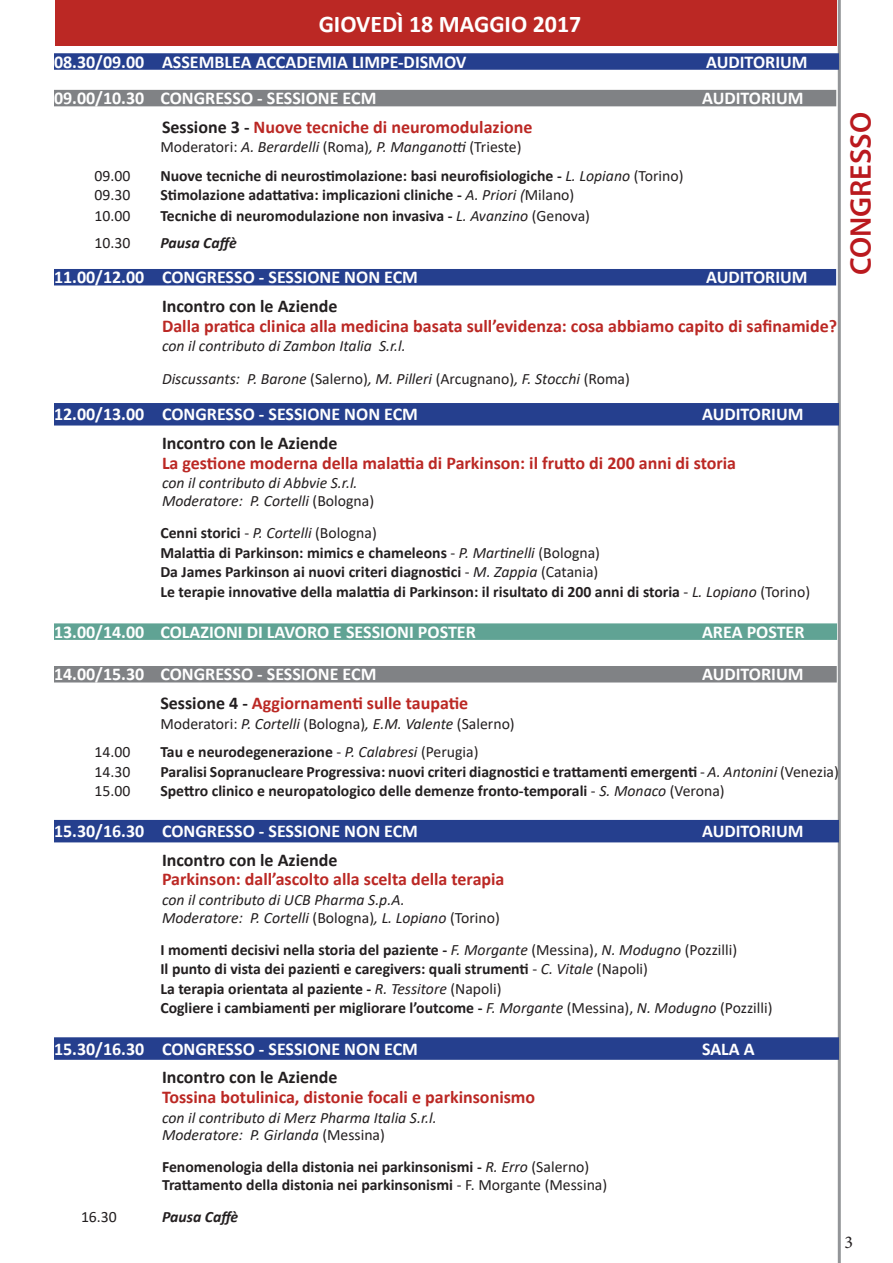
<style>
.page{position:relative;width:893px;height:1263px;background:#fff}
.page>*{position:absolute;margin:0;border:0;box-sizing:border-box;transform-origin:0 0}
.t1{font:600 30px "Myriad Pro";color:#ba191e}
.Normale{font:700 24px "Calibri";color:#fff}
.Punto_elenco{font:700 18px/19.8px "Calibri";color:#bb2824}
.Normale-2{font:700 18px "Calibri";color:#fff}
.Punto_elenco-2{font:700 18px "Calibri";color:#fff}
.Normale-3{font:700 18px "Calibri";color:#bb2824}
.t2{font:18px "Minion Pro";color:#231f20}
.Normale-4{font:700 15.75px "Calibri";color:#231f20}
.Punto_elenco-3{font:italic 15.75px/17.4px "Calibri";color:#231f20}
.Normale-5{font:15.75px "Calibri";color:#231f20}
.Punto_elenco-4{font:700 15.75px/17.2px "Calibri";color:#231f20}
.Normale-6{font:italic 700 15.75px "Calibri";color:#231f20}
.Punto_elenco-5{font:italic 700 15.75px "Calibri";color:#231f20}
.Punto_elenco-6{font:15.75px "Calibri";color:#231f20}
.s1{color:#231f20}
.s2{font-style:italic}
.s3{font-weight:400;font-style:italic}
.s4{font-weight:400}
.s5{font-style:normal}
</style>
<div class="page">
<hr style="left:838px;top:0;width:3px;height:1263px;background:#939598">
<div style="left:55px;top:0;width:781px;height:45px;background:#bb2824"></div>
<div style="left:54px;top:53px;width:785px;height:17px;background:#253f8e"></div>
<div style="left:54px;top:90px;width:782px;height:16px;background:#808285"></div>
<div style="left:54px;top:269px;width:782px;height:16px;background:#253f8e"></div>
<div style="left:54px;top:403px;width:785px;height:22px;background:#253f8e"></div>
<div style="left:54px;top:623px;width:783px;height:17px;background:#60a394"></div>
<div style="left:54px;top:666px;width:783px;height:16px;background:#808285"></div>
<div style="left:54px;top:820px;width:785px;height:22px;background:#253f8e"></div>
<div style="left:54px;top:1037px;width:785px;height:23px;background:#253f8e"></div>
<p class="Normale" style="left:319px;top:7px;width:264px">GIOVEDÌ 18 MAGGIO 2017</p>
<p class="Punto_elenco-2" style="left:54px;top:49px;width:414px">08.30/09.00 ASSEMBLEA ACCADEMIA LIMPE-DISMOV</p>
<p class="Punto_elenco-2" style="left:706px;top:49px;width:103px">AUDITORIUM</p>
<p class="Normale-2" style="left:54px;top:85px;width:324px">09.00/10.30 CONGRESSO - SESSIONE ECM</p>
<p class="Normale-2" style="left:702px;top:85px;width:103px">AUDITORIUM</p>
<p class="Normale-3" style="left:162px;top:114px;width:372px"><span class="s1">Sessione 3 -</span> Nuove tecniche di neuromodulazione</p>
<p class="Normale-5" style="left:160px;top:136px;width:363px">Moderatori: <span class="s2">A. Berardelli</span> (Roma)<span class="s2">, P. Manganotti</span> (Trieste)</p>
<p class="Normale-5" style="left:94px;top:165px;width:37px">09.00</p>
<p class="Normale-4" style="left:160px;top:165px;width:525px">Nuove tecniche di neurostimolazione: basi neurofisiologiche - <span class="s3">L. Lopiano</span> <span class="s4">(Torino)</span></p>
<p class="Normale-5" style="left:94px;top:184px;width:37px">09.30</p>
<p class="Normale-4" style="left:160px;top:184px;width:415px">Stimolazione adattativa: implicazioni cliniche - <span class="s3">A. Priori (</span><span class="s4">Milano)</span></p>
<p class="Normale-5" style="left:94px;top:205px;width:37px">10.00</p>
<p class="Normale-4" style="left:160px;top:205px;width:431px">Tecniche di neuromodulazione non invasiva - <span class="s3">L. Avanzino</span> <span class="s4">(Genova)</span></p>
<p class="Normale-5" style="left:94px;top:232px;width:37px">10.30</p>
<p class="Normale-6" style="left:160px;top:232px;width:78px">Pausa Caffè</p>
<p class="Punto_elenco-2" style="left:54px;top:264px;width:366px">11.00/12.00 CONGRESSO - SESSIONE NON ECM</p>
<p class="Punto_elenco-2" style="left:706px;top:264px;width:103px">AUDITORIUM</p>
<p class="Punto_elenco" style="left:162px;top:296px;width:677px"><span class="s1">Incontro con le Aziende<br></span>Dalla pratica clinica alla medicina basata sull’evidenza: cosa abbiamo capito di safinamide?</p>
<p class="Punto_elenco-3" style="left:162px;top:337px;width:245px">con il contributo di Zambon Italia S.r.l.</p>
<p class="Punto_elenco-3" style="left:162px;top:369px;width:469px">Discussants: P. Barone <span class="s5">(Salerno)</span>, M. Pilleri <span class="s5">(Arcugnano)</span>, F. Stocchi <span class="s5">(Roma)</span></p>
<p class="Normale-2" style="left:54px;top:402px;width:366px">12.00/13.00 CONGRESSO - SESSIONE NON ECM</p>
<p class="Normale-2" style="left:702px;top:402px;width:103px">AUDITORIUM</p>
<p class="Punto_elenco" style="left:162px;top:433px;width:576px"><span class="s1">Incontro con le Aziende<br></span>La gestione moderna della malattia di Parkinson: il frutto di 200 anni di storia</p>
<p class="Punto_elenco-3" style="left:162px;top:474px;width:214px">con il contributo di Abbvie S.r.l.<br>Moderatore: P. Cortelli <span class="s5">(Bologna)</span></p>
<p class="Normale-4" style="left:160px;top:522px;width:218px">Cenni storici <span class="s4">-</span> <span class="s3">P. Cortelli</span> <span class="s4">(Bologna)</span></p>
<p class="Normale-4" style="left:160px;top:541px;width:441px">Malattia di Parkinson: mimics e chameleons <span class="s4">-</span> <span class="s3">P. Martinelli</span> <span class="s4">(Bologna)</span></p>
<p class="Normale-4" style="left:160px;top:561px;width:440px">Da James Parkinson ai nuovi criteri diagnostici <span class="s4">-</span> <span class="s3">M. Zappia</span> <span class="s4">(Catania)</span></p>
<p class="Normale-4" style="left:160px;top:580px;width:651px">Le terapie innovative della malattia di Parkinson: il risultato di 200 anni di storia <span class="s4">-</span> <span class="s3">L. Lopiano</span> <span class="s4">(Torino)</span></p>
<p class="Normale-2" style="left:54px;top:619px;width:423px">13.00/14.00 COLAZIONI DI LAVORO E SESSIONI POSTER</p>
<p class="Normale-2" style="left:702px;top:619px;width:104px">AREA POSTER</p>
<p class="Normale-2" style="left:54px;top:661px;width:324px">14.00/15.30 CONGRESSO - SESSIONE ECM</p>
<p class="Normale-2" style="left:702px;top:661px;width:103px">AUDITORIUM</p>
<p class="Normale-3" style="left:160px;top:690px;width:309px"><span class="s1">Sessione 4 -</span> Aggiornamenti sulle taupatie</p>
<p class="Normale-5" style="left:160px;top:712px;width:356px">Moderatori: <span class="s2">P. Cortelli</span> (Bologna)<span class="s2">, E.M. Valente</span> (Salerno)</p>
<p class="Normale-5" style="left:94px;top:741px;width:37px">14.00</p>
<p class="Normale-4" style="left:160px;top:741px;width:320px">Tau e neurodegenerazione <span class="s4">-</span> <span class="s3">P. Calabresi</span> <span class="s4">(Perugia)</span></p>
<p class="Normale-5" style="left:94px;top:760px;width:37px">14.30</p>
<p class="Normale-4" style="left:160px;top:760px;width:680px">Paralisi Sopranucleare Progressiva: nuovi criteri diagnostici e trattamenti emergenti <span class="s4">-</span> <span class="s3">A. Antonini</span> <span class="s4">(Venezia)</span></p>
<p class="Normale-5" style="left:94px;top:780px;width:37px">15.00</p>
<p class="Normale-4" style="left:160px;top:780px;width:566px">Spettro clinico e neuropatologico delle demenze fronto-temporali <span class="s4">-</span> <span class="s3">S. Monaco</span> <span class="s4">(Verona)</span></p>
<p class="Normale-2" style="left:54px;top:818px;width:366px">15.30/16.30 CONGRESSO - SESSIONE NON ECM</p>
<p class="Normale-2" style="left:702px;top:818px;width:103px">AUDITORIUM</p>
<p class="Punto_elenco" style="left:162px;top:849px;width:344px"><span class="s1">Incontro con le Aziende<br></span>Parkinson: dall’ascolto alla scelta della terapia</p>
<p class="Punto_elenco-3" style="left:162px;top:891px;width:339px">con il contributo di UCB Pharma S.p.A.<br>Moderatore: P. Cortelli <span class="s5">(Bologna)</span>, L. Lopiano <span class="s5">(Torino)</span></p>
<p class="Normale-4" style="left:160px;top:938px;width:578px">I momenti decisivi nella storia del paziente - <span class="s3">F. Morgante</span> <span class="s4">(Messina),</span> <span class="s3">N. Modugno</span> <span class="s4">(Pozzilli)</span></p>
<p class="Normale-4" style="left:160px;top:958px;width:489px">Il punto di vista dei pazienti e caregivers: quali strumenti <span class="s4">-</span> <span class="s3">C. Vitale</span> <span class="s4">(Napoli)</span></p>
<p class="Normale-4" style="left:160px;top:977px;width:343px">La terapia orientata al paziente - <span class="s3">R. Tessitore</span> <span class="s4">(Napoli)</span></p>
<p class="Normale-4" style="left:160px;top:997px;width:614px">Cogliere i cambiamenti per migliorare l’outcome - <span class="s3">F. Morgante</span> <span class="s4">(Messina),</span> <span class="s3">N. Modugno</span> <span class="s4">(Pozzilli)</span></p>
<p class="Normale-2" style="left:54px;top:1036px;width:366px">15.30/16.30 CONGRESSO - SESSIONE NON ECM</p>
<p class="Normale-2" style="left:702px;top:1036px;width:54px">SALA A</p>
<p class="Punto_elenco" style="left:162px;top:1067px;width:375px"><span class="s1">Incontro con le Aziende<br></span>Tossina botulinica, distonie focali e parkinsonismo</p>
<p class="Punto_elenco-3" style="left:162px;top:1108px;width:276px">con il contributo di Merz Pharma Italia S.r.l.<br>Moderatore: P. Girlanda <span class="s5">(Messina)</span></p>
<p class="Punto_elenco-4" style="left:162px;top:1158px;width:447px">Fenomenologia della distonia nei parkinsonismi - <span class="s3">R. Erro</span> <span class="s4">(Salerno)<br></span>Trattamento della distonia nei parkinsonismi <span class="s4">- F. Morgante (Messina)</span></p>
<p class="Punto_elenco-6" style="left:81px;top:1206px;width:37px">16.30</p>
<p class="Punto_elenco-5" style="left:162px;top:1205px;width:78px">Pausa Caffè</p>
<h1 class="t1" style="left:842px;top:275px;width:165px;rotate:-90deg">CONGRESSO</h1>
<p class="t2" style="left:844px;top:1230px;width:10px">3</p>
</div>
